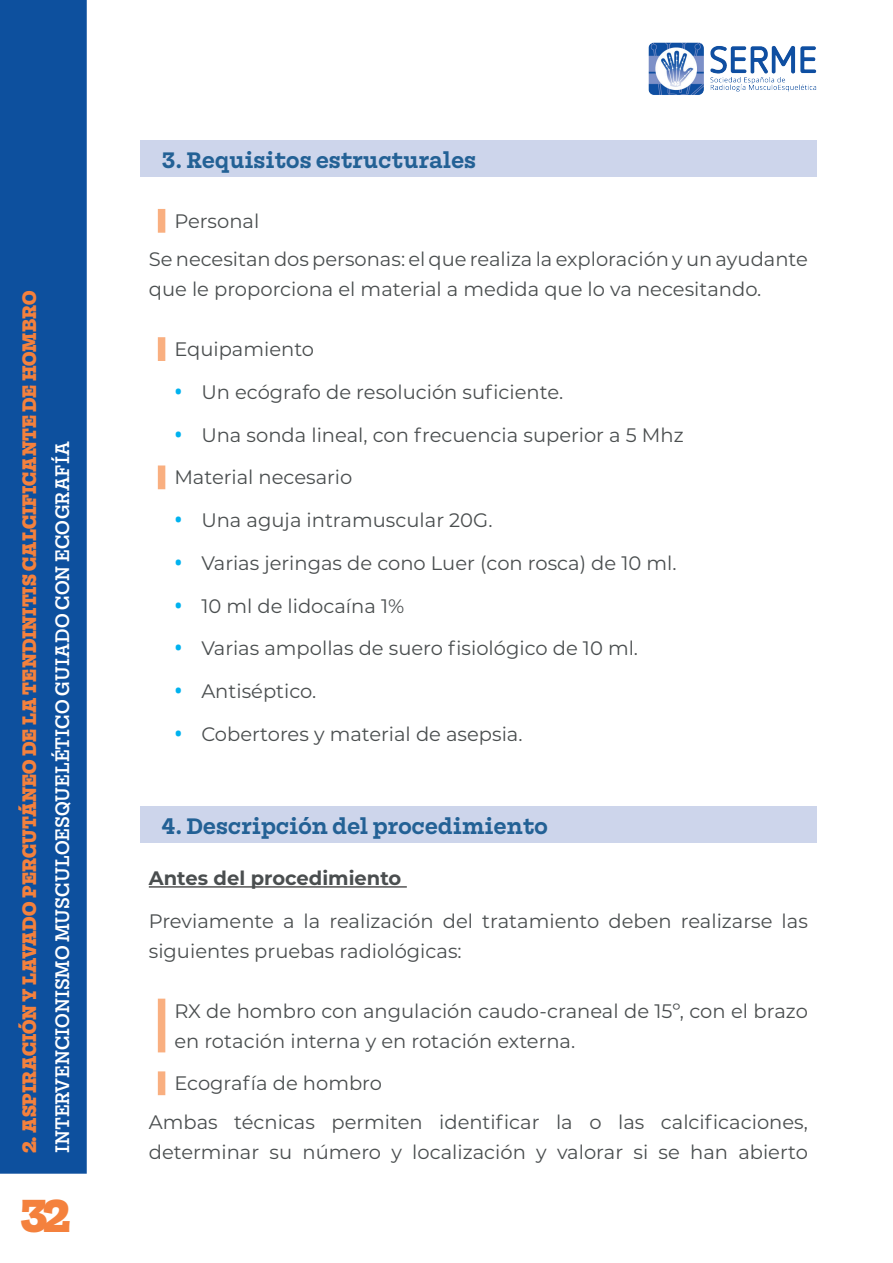
<style>
.page{position:relative;width:893px;height:1263px;background:#fff}
.page>*{position:absolute;margin:0;border:0;box-sizing:border-box;transform-origin:0 0}
.t1{font:800 49.5px "Mortise";color:#f4813d}
.t2{font:700 24px "Mortise";letter-spacing:.01em;color:#236195}
.t3{font:800 21px "Mortise";color:#f4813d}
.t4{font:500 21px "Mortise";color:#fff}
.t5{font:19.5px/38.5px "Montserrat";color:#4a4e4f}
.t6{font:700 19.5px "Montserrat";color:#4a4e4f}
.s1{font-family:"Open Sans";font-weight:600;font-size:21px;color:#00b2ef}
</style>
<div class="page">
<div style="left:0;top:0;width:87px;height:1174px;background:#0d509e"></div>
<img style="left:648px;top:42px;width:169px;height:53px">
<div style="left:140px;top:140px;width:676px;height:37px;background:#cdd5eb"></div>
<div style="left:158px;top:209px;width:7px;height:24px;background:#f9af80"></div>
<div style="left:158px;top:337px;width:7px;height:24px;background:#f9af80"></div>
<div style="left:158px;top:465px;width:7px;height:24px;background:#f9af80"></div>
<div style="left:140px;top:806px;width:676px;height:36px;background:#cdd5eb"></div>
<hr style="left:149px;top:886px;width:258px;height:1px;background:#000001">
<div style="left:158px;top:999px;width:7px;height:53px;background:#f9af80"></div>
<div style="left:158px;top:1071px;width:7px;height:24px;background:#f9af80"></div>
<p class="t3" style="left:18px;top:1153px;width:864px;rotate:-90deg">2. ASPIRACIÓN Y LAVADO PERCUTÁNEO DE LA TENDINITIS CALCIFICANTE DE HOMBRO</p>
<p class="t4" style="left:51px;top:1153px;width:713px;rotate:-90deg">INTERVENCIONISMO MUSCULOESQUELÉTICO GUIADO CON ECOGRAFÍA</p>
<h1 class="t1" style="left:19px;top:1189px;width:53px">32</h1>
<p class="t2" style="left:162px;top:147px;width:316px">3. Requisitos estructurales</p>
<p class="t5" style="left:149px;top:201px;width:661px;text-indent:26px">Personal<br>Se necesitan dos personas: el que realiza la exploración y un ayudante</p>
<p class="t5" style="left:149px;top:269px;width:614px">que le proporciona el material a medida que lo va necesitando.</p>
<p class="t5" style="left:174px;top:329px;width:141px">Equipamiento</p>
<p class="t5" style="left:174px;top:372px;width:390px"><span class="s1">•</span> Un ecógrafo de resolución suficiente.</p>
<p class="t5" style="left:174px;top:413px;width:511px;line-height:42.8px"><span class="s1">•</span> Una sonda lineal, con frecuencia superior a 5 Mhz<br>Material necesario</p>
<p class="t5" style="left:174px;top:500px;width:320px"><span class="s1">•</span> Una aguja intramuscular 20G.</p>
<p class="t5" style="left:174px;top:543px;width:504px"><span class="s1">•</span> Varias jeringas de cono Luer (con rosca) de 10 ml.</p>
<p class="t5" style="left:174px;top:586px;width:231px"><span class="s1">•</span> 10 ml de lidocaína 1%</p>
<p class="t5" style="left:174px;top:628px;width:465px"><span class="s1">•</span> Varias ampollas de suero fisiológico de 10 ml.</p>
<p class="t5" style="left:174px;top:671px;width:143px"><span class="s1">•</span> Antiséptico.</p>
<p class="t5" style="left:174px;top:714px;width:350px"><span class="s1">•</span> Cobertores y material de asepsia.</p>
<p class="t2" style="left:162px;top:813px;width:388px">4. Descripción del procedimiento</p>
<p class="t6" style="left:149px;top:864px;width:254px">Antes del procedimiento</p>
<p class="t5" style="left:149px;top:905px;width:660px;line-height:30px">Previamente a la realización del tratamiento deben realizarse las siguientes pruebas radiológicas:</p>
<p class="t5" style="left:174px;top:995px;width:635px;line-height:30px">RX de hombro con angulación caudo-craneal de 15º, con el brazo en rotación interna y en rotación externa.</p>
<p class="t5" style="left:149px;top:1063px;width:661px;text-indent:26px">Ecografía de hombro<br>Ambas técnicas permiten identificar la o las calcificaciones,</p>
<p class="t5" style="left:149px;top:1132px;width:661px">determinar su número y localización y valorar si se han abierto</p>
</div>
